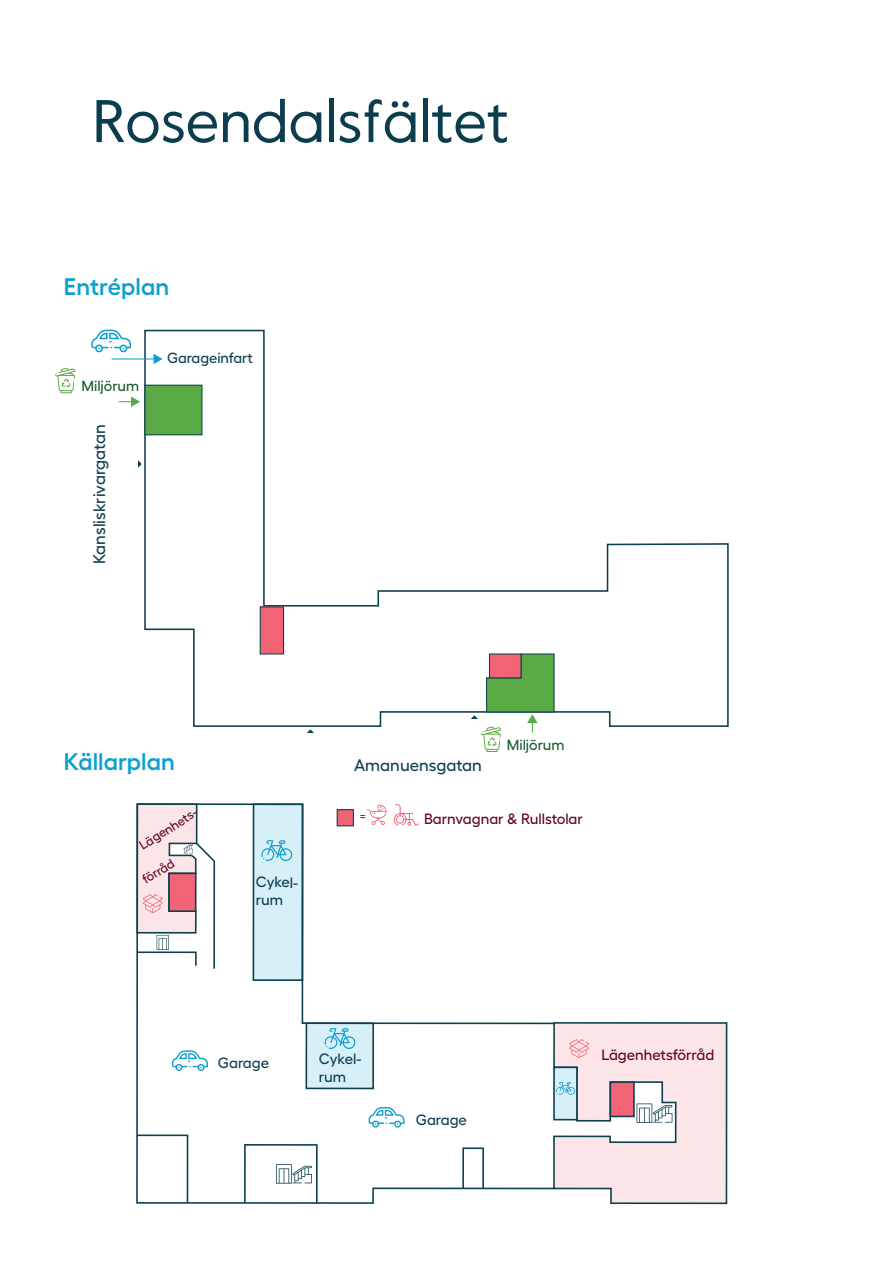
<style>
.page{position:relative;width:893px;height:1263px;background:#fff}
.page>*{position:absolute;margin:0;border:0;box-sizing:border-box;transform-origin:0 0}
.Rubrik_H1{font:60px "Value Sans";letter-spacing:-.005em;color:#0a3d4e}
.t1{font:600 24px "Hellix";color:#0ba0cf}
.t2{font:500 16.8px "Hellix";color:#0d404f}
.t3{font:500 15px "Hellix";color:#630325}
.t4{font:500 15px/17.9px "Hellix";letter-spacing:-.005em;color:#0b404f}
.t5{font:500 14.7px "Hellix";color:#185a2d}
.t6{font:500 14.7px "Hellix";color:#0b404f}
.t7{font:500 12.75px "Hellix";color:#630325}
.t8{font:500 10.65px "Hellix";color:#0d404f}
</style>
<div class="page">
<svg style="left:143px;top:329px;width:586px;height:398px"></svg>
<div style="left:145px;top:385px;width:57px;height:50px;background:#5aab45"></div>
<div style="left:144px;top:385px;width:58px;height:50px;border:1px solid #0d404f"></div>
<div style="left:260px;top:607px;width:24px;height:47px;background:#f06476"></div>
<div style="left:260px;top:606px;width:24px;height:48px;border:1px solid #0d404f"></div>
<svg style="left:119px;top:396px;width:21px;height:11px"></svg>
<hr style="left:112px;top:358px;width:43px;height:1px;background:#0d9fce">
<svg style="left:154px;top:354px;width:9px;height:10px"></svg>
<svg style="left:91px;top:330px;width:40px;height:22px"></svg>
<svg style="left:138px;top:460px;width:4px;height:8px"></svg>
<svg style="left:307px;top:729px;width:7px;height:4px"></svg>
<svg style="left:55px;top:368px;width:20px;height:25px"></svg>
<svg style="left:470px;top:653px;width:85px;height:99px"></svg>
<svg style="left:136px;top:803px;width:416px;height:401px"></svg>
<svg style="left:136px;top:1134px;width:53px;height:70px"></svg>
<div style="left:244px;top:1144px;width:74px;height:60px;border:2px solid #0d404f"></div>
<div style="left:462px;top:1147px;width:22px;height:42px;border:2px solid #0d404f"></div>
<svg style="left:172px;top:1050px;width:36px;height:21px"></svg>
<svg style="left:261px;top:840px;width:31px;height:21px"></svg>
<svg style="left:136px;top:803px;width:80px;height:167px"></svg>
<div style="left:337px;top:810px;width:16px;height:16px;background:#f06476"></div>
<div style="left:337px;top:809px;width:17px;height:17px;border:1px solid #0d404f"></div>
<svg style="left:366px;top:805px;width:21px;height:20px"></svg>
<svg style="left:394px;top:804px;width:25px;height:22px"></svg>
<svg style="left:552px;top:1022px;width:176px;height:183px"></svg>
<svg style="left:325px;top:1028px;width:30px;height:21px"></svg>
<svg style="left:369px;top:1107px;width:36px;height:20px"></svg>
<svg style="left:276px;top:1164px;width:36px;height:19px"></svg>
<p class="Rubrik_H1" style="left:92px;top:85px;width:418px">Rosendalsfältet</p>
<p class="t1" style="left:64px;top:268px;width:107px">Entréplan</p>
<p class="t5" style="left:81px;top:374px;width:59px">Miljörum</p>
<p class="t2" style="left:86px;top:564px;width:141px;rotate:-90deg">Kansliskrivargatan</p>
<p class="t6" style="left:167px;top:346px;width:87px">Garageinfart</p>
<p class="t1" style="left:64px;top:743px;width:113px">Källarplan</p>
<p class="t2" style="left:354px;top:752px;width:129px">Amanuensgatan</p>
<p class="t5" style="left:507px;top:733px;width:59px">Miljörum</p>
<p class="t7" style="left:135px;top:838px;width:69px;rotate:-32deg">Lägenhets-</p>
<p class="t3" style="left:424px;top:807px;width:160px">Barnvagnar &amp; Rullstolar</p>
<p class="t8" style="left:360px;top:808px;width:8px">=</p>
<p class="t7" style="left:138px;top:872px;width:37px;rotate:-32deg">förråd</p>
<p class="t4" style="left:256px;top:872px;width:44px">Cykel&shy;rum</p>
<p class="t4" style="left:218px;top:1052px;width:53px">Garage</p>
<p class="t4" style="left:319px;top:1048px;width:44px">Cykel&shy;rum</p>
<p class="t4" style="left:416px;top:1109px;width:53px">Garage</p>
<p class="t3" style="left:601px;top:1043px;width:114px">Lägenhetsförråd</p>
</div>
